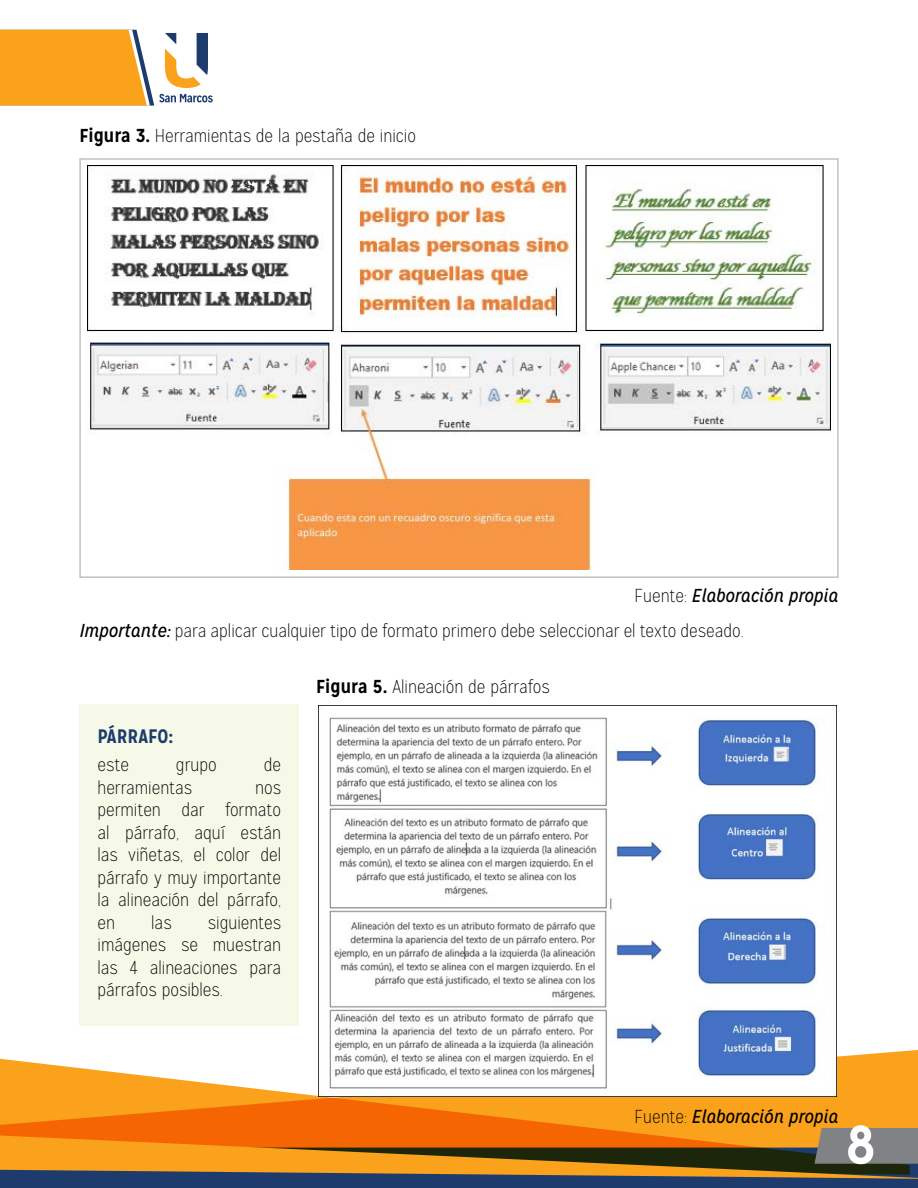
<style>
.page{position:relative;width:918px;height:1188px;background:#fff}
.page>*{position:absolute;margin:0;border:0;box-sizing:border-box;transform-origin:0 0}
.t1{font:700 54.15px "Mission Gothic";color:#fefefe}
.t2{font:700 19.5px "Mission Gothic";letter-spacing:-.005em;color:#1d3c6d}
.t3{font:100 18.75px/22.5px "Mission Gothic";color:#000;text-align:justify}
.t4{font:italic 18.75px "Mission Gothic";color:#000}
.s1{font-weight:700}
.s2{font-weight:400;font-style:italic}
.s3{font-weight:100;font-style:normal}
</style>
<div class="page">
<svg style="left:881px;top:1050px;width:37px;height:78px"></svg>
<svg style="left:0;top:1053px;width:910px;height:75px;fill:#faa21b"></svg>
<svg style="left:0;top:30px;width:213px;height:76px"></svg>
<svg style="left:0;top:1128px;width:918px;height:60px;background:#9c692d"></svg>
<img style="left:88px;top:165px;width:742px;height:404px">
<div style="left:79px;top:705px;width:220px;height:321px;background:#f6f9e8"></div>
<img style="left:318px;top:705px;width:519px;height:392px">
<p class="t3" style="left:79px;top:125px;width:338px"><span class="s1">Figura 3.</span> Herramientas de la pestaña de inicio</p>
<p class="t3" style="left:79px;top:579px;width:761px;line-height:34.5px;text-indent:555px">Fuente: <span class="s2">Elaboración propia<br>Importante:</span> para aplicar cualquier tipo de formato primero debe seleccionar el texto deseado.</p>
<p class="t2" style="left:98px;top:724px;width:77px">PÁRRAFO:</p>
<p class="t3" style="left:98px;top:754px;width:33px">este</p>
<p class="t3" style="left:176px;top:754px;width:42px">grupo</p>
<p class="t3" style="left:264px;top:754px;width:19px">de</p>
<p class="t3" style="left:98px;top:776px;width:96px">herramientas</p>
<p class="t3" style="left:98px;top:776px;width:185px;text-indent:158px">nos permiten dar formato al párrafo, aquí están las viñetas, el color del párrafo y muy importante la alineación del párrafo, en</p>
<p class="t3" style="left:151px;top:911px;width:22px">las</p>
<p class="t3" style="left:98px;top:911px;width:185px;text-indent:110px">siguientes imágenes se muestran las 4 alineaciones para párrafos posibles.</p>
<p class="t3" style="left:316px;top:675px;width:235px"><span class="s1">Figura 5.</span> Alineación de párrafos</p>
<p class="t4" style="left:635px;top:1105px;width:205px"><span class="s3">Fuente:</span> Elaboración propia</p>
<h1 class="t1" style="left:846px;top:1111px;width:31px">8</h1>
</div>
